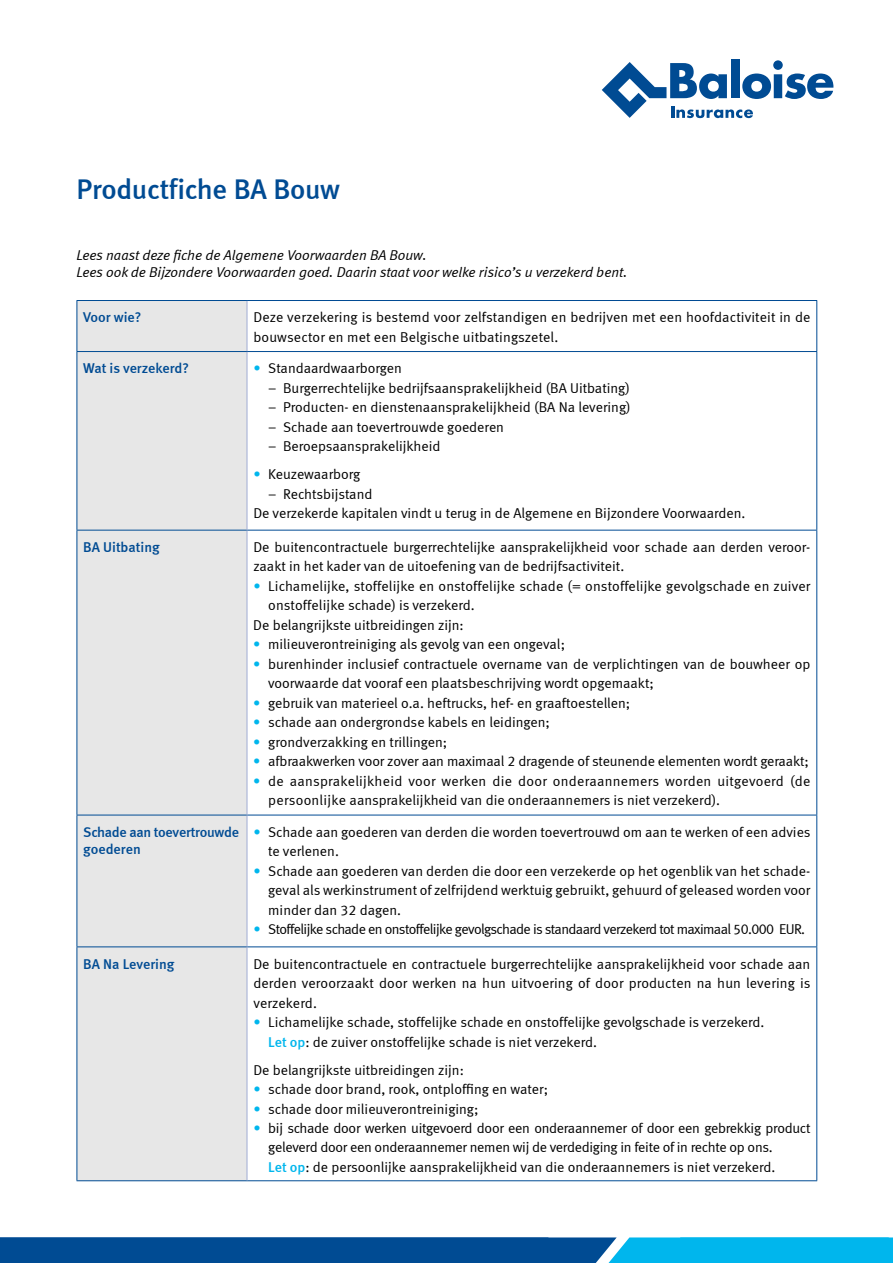
<style>
.page{position:relative;width:893px;height:1263px;background:#fff}
.page>*{position:absolute;margin:0;border:0;box-sizing:border-box;transform-origin:0 0}
.t1{font:28.5px "Meta Medium LF";letter-spacing:-.01em;color:#004b93}
.t2{font:14.25px/19.5px "Meta Normal LF";color:#000}
.t3{font:14.25px/19.5px "Meta Normal LF";letter-spacing:-.02em;color:#000}
.t4{font:italic 14.25px/17.1px "Meta Normal LF";color:#000}
.t5{font:14.25px "Meta Normal LF";letter-spacing:-.04em;color:#000}
.t6{font:14.25px/17.1px "Meta Medium LF";letter-spacing:-.005em;color:#004b93}
.s1{color:#00b6ed}
.s2{font-family:"Meta Medium LF";color:#00b6ed}
</style>
<div class="page">
<div style="left:78px;top:301px;width:169px;height:879px;background:#e7e7e7"></div>
<hr style="left:77px;top:300px;width:170px;height:1px;background:#004b93">
<hr style="left:77px;top:301px;width:1px;height:50px;background:#004b93">
<hr style="left:247px;top:300px;width:570px;height:1px;background:#004b93">
<hr style="left:816px;top:301px;width:1px;height:50px;background:#004b93">
<hr style="left:77px;top:351px;width:170px;height:1px;background:#004b93">
<hr style="left:77px;top:352px;width:1px;height:178px;background:#004b93">
<hr style="left:247px;top:351px;width:570px;height:1px;background:#004b93">
<hr style="left:816px;top:352px;width:1px;height:178px;background:#004b93">
<hr style="left:77px;top:530px;width:170px;height:1px;background:#004b93">
<hr style="left:77px;top:530px;width:1px;height:285px;background:#004b93">
<hr style="left:247px;top:530px;width:570px;height:1px;background:#004b93">
<hr style="left:816px;top:530px;width:1px;height:285px;background:#004b93">
<hr style="left:77px;top:815px;width:170px;height:1px;background:#004b93">
<hr style="left:77px;top:815px;width:1px;height:131px;background:#004b93">
<hr style="left:247px;top:815px;width:570px;height:1px;background:#004b93">
<hr style="left:816px;top:815px;width:1px;height:131px;background:#004b93">
<hr style="left:77px;top:946px;width:170px;height:1px;background:#004b93">
<hr style="left:77px;top:947px;width:1px;height:233px;background:#004b93">
<hr style="left:247px;top:946px;width:570px;height:1px;background:#004b93">
<hr style="left:816px;top:947px;width:1px;height:233px;background:#004b93">
<hr style="left:77px;top:1180px;width:170px;height:1px;background:#004b93">
<hr style="left:247px;top:1180px;width:570px;height:1px;background:#004b93">
<hr style="left:247px;top:301px;width:1px;height:50px;background:#a0acd4">
<hr style="left:247px;top:352px;width:1px;height:178px;background:#a0acd4">
<hr style="left:247px;top:530px;width:1px;height:285px;background:#a0acd4">
<hr style="left:247px;top:815px;width:1px;height:131px;background:#a0acd4">
<hr style="left:247px;top:947px;width:1px;height:233px;background:#a0acd4">
<svg style="left:602px;top:60px;width:231px;height:58px"></svg>
<svg style="left:0;top:1237px;width:893px;height:26px;background:#066fb0"></svg>
<h1 class="t1" style="left:77px;top:172px;width:265px">Productfiche BA Bouw</h1>
<p class="t4" style="left:77px;top:246px;width:552px">Lees naast deze fiche de Algemene Voorwaarden BA Bouw.<br>Lees ook de Bijzondere Voorwaarden goed. Daarin staat voor welke risico’s u verzekerd bent.</p>
<p class="t6" style="left:83px;top:309px;width:60px">Voor wie?</p>
<p class="t2" style="left:253px;top:307px;width:558px">Deze verzekering is bestemd voor zelfstandigen en bedrijven met een hoofdactiviteit in de bouwsector en met een Belgische uitbatingszetel.</p>
<p class="t6" style="left:83px;top:360px;width:107px">Wat is verzekerd?</p>
<p class="t2" style="left:268px;top:358px;width:364px;text-indent:-15px"><span class="s1">•</span> Standaardwaarborgen<br>− Burgerrechtelijke bedrijfsaansprakelijkheid (BA Uitbating) − Producten- en dienstenaansprakelijkheid (BA Na levering) − Schade aan toevertrouwde goederen<br>− Beroepsaansprakelijkheid</p>
<p class="t2" style="left:253px;top:464px;width:109px"><span class="s1">•</span> Keuzewaarborg</p>
<p class="t2" style="left:268px;top:484px;width:106px">− Rechtsbijstand</p>
<p class="t2" style="left:253px;top:503px;width:494px">De verzekerde kapitalen vindt u terug in de Algemene en Bijzondere Voorwaarden.</p>
<p class="t6" style="left:83px;top:538px;width:78px">BA Uitbating</p>
<p class="t2" style="left:253px;top:537px;width:559px">De buitencontractuele burgerrechtelijke aansprakelijkheid voor schade aan derden veroor&shy;zaakt in het kader van de uitoefening van de bedrijfsactiviteit.</p>
<p class="t2" style="left:253px;top:576px;width:558px"><span class="s1">•</span> Lichamelijke, stoffelijke en onstoffelijke schade (= onstoffelijke gevolgschade en zuiver</p>
<p class="t2" style="left:268px;top:595px;width:208px">onstoffelijke schade) is verzekerd.</p>
<p class="t2" style="left:253px;top:615px;width:212px">De belangrijkste uitbreidingen zijn:</p>
<p class="t2" style="left:253px;top:634px;width:313px"><span class="s1">•</span> milieuverontreiniging als gevolg van een ongeval;</p>
<p class="t2" style="left:268px;top:654px;width:544px;text-indent:-15px"><span class="s1">•</span> burenhinder inclusief contractuele overname van de verplichtingen van de bouwheer op voorwaarde dat vooraf een plaatsbeschrijving wordt opgemaakt;</p>
<p class="t2" style="left:253px;top:693px;width:378px"><span class="s1">•</span> gebruik van materieel o.a. heftrucks, hef- en graaftoestellen;</p>
<p class="t2" style="left:253px;top:712px;width:298px"><span class="s1">•</span> schade aan ondergrondse kabels en leidingen;</p>
<p class="t2" style="left:253px;top:732px;width:196px"><span class="s1">•</span> grondverzakking en trillingen;</p>
<p class="t2" style="left:253px;top:751px;width:557px"><span class="s1">•</span> afbraakwerken voor zover aan maximaal 2 dragende of steunende elementen wordt geraakt;</p>
<p class="t2" style="left:268px;top:771px;width:544px;text-indent:-15px"><span class="s1">•</span> de aansprakelijkheid voor werken die door onderaannemers worden uitgevoerd (de persoonlijke aansprakelijkheid van die onderaannemers is niet verzekerd).</p>
<p class="t6" style="left:83px;top:823px;width:157px">Schade aan toevertrouwde goederen</p>
<p class="t2" style="left:268px;top:822px;width:544px;text-indent:-15px"><span class="s1">•</span> Schade aan goederen van derden die worden toevertrouwd om aan te werken of een advies te verlenen.</p>
<p class="t2" style="left:268px;top:861px;width:544px;text-align:justify;text-indent:-15px"><span class="s1">•</span> Schade aan goederen van derden die door een verzekerde op het ogenblik van het schade&shy;geval als werkinstrument of zelfrijdend werktuig gebruikt, gehuurd of geleased worden voor minder dan 32 dagen.</p>
<p class="t5" style="left:253px;top:921px;width:553px"><span class="s1">•</span> Stoffelijke schade en onstoffelijke gevolgschade is standaard verzekerd tot maximaal 50.000 EUR.</p>
<p class="t6" style="left:83px;top:955px;width:93px">BA Na Levering</p>
<p class="t2" style="left:253px;top:954px;width:559px;text-align:justify">De buitencontractuele en contractuele burgerrechtelijke aansprakelijkheid voor schade aan derden veroorzaakt door werken na hun uitvoering of door producten na hun levering is verzekerd.</p>
<p class="t2" style="left:268px;top:1012px;width:498px;text-indent:-15px"><span class="s1">•</span> Lichamelijke schade, stoffelijke schade en onstoffelijke gevolgschade is verzekerd.<br><span class="s2">Let op</span>: de zuiver onstoffelijke schade is niet verzekerd.</p>
<p class="t2" style="left:253px;top:1060px;width:212px">De belangrijkste uitbreidingen zijn:</p>
<p class="t2" style="left:253px;top:1079px;width:296px"><span class="s1">•</span> schade door brand, rook, ontploffing en water;</p>
<p class="t2" style="left:253px;top:1098px;width:227px"><span class="s1">•</span> schade door milieuverontreiniging;</p>
<p class="t3" style="left:268px;top:1118px;width:544px;text-indent:-15px"><span class="s1">•</span> bij schade door werken uitgevoerd door een onderaannemer of door een gebrekkig product geleverd door een onderaannemer nemen wij de verdediging in feite of in rechte op ons.<br><span class="s2">Let op</span>: de persoonlijke aansprakelijkheid van die onderaannemers is niet verzekerd.</p>
</div>
